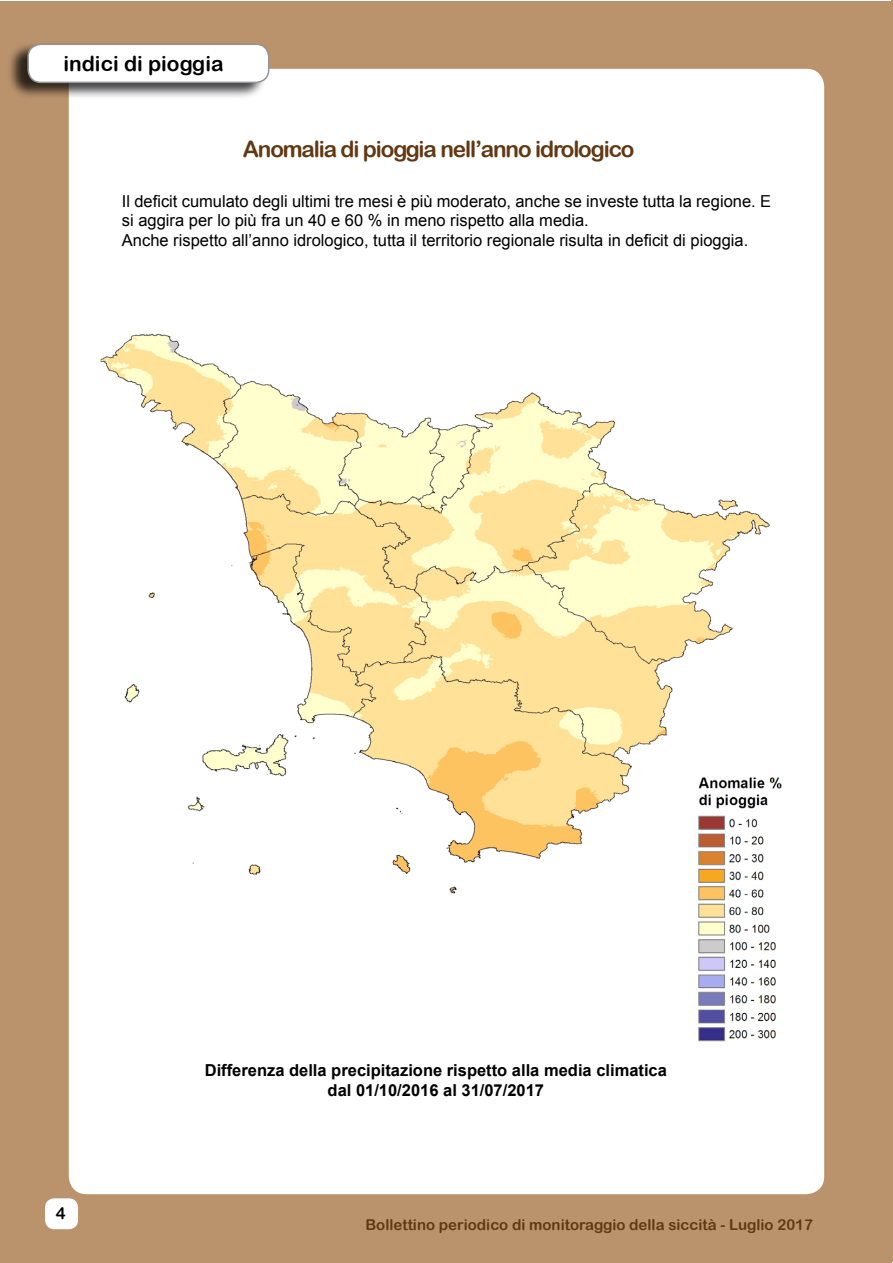
<style>
.page{position:relative;width:893px;height:1263px;background:#fff}
.page>*{position:absolute;margin:0;border:0;box-sizing:border-box;transform-origin:0 0}
.t1{font:22.5px "Arial Rounded MT Bold";letter-spacing:-.05em;color:#603913}
.t2{font:21px "Arial Rounded MT Bold";color:#000}
.t3{font:16.5px/19.8px "Arial";color:#000}
.t4{font:700 16.5px/19.8px "Arial";color:#000;text-align:center}
.t5{font:16.5px "Arial Rounded MT Bold";color:#000}
.t6{font:15px "Arial Rounded MT Bold";color:#603913}
</style>
<div class="page">
<div style="left:0;top:1px;width:892px;height:1261px;background:#ba936d"></div>
<hr style="left:891px;top:1px;width:2px;height:1261px;background:#ba936d">
<div style="left:69px;top:69px;width:755px;height:1125px;background:#fff;border-radius:18px"></div>
<div style="left:46px;top:1199px;width:31px;height:29px;background:#fff;border-radius:9px"></div>
<div style="left:45px;top:1198px;width:33px;height:31px;border:2px solid #fff;border-radius:9px"></div>
<div style="left:7px;top:42px;width:260px;height:58px;background:#000;opacity:.75"></div>
<div style="left:28px;top:44px;width:241px;height:38px;background:#fff;border-radius:13px"></div>
<div style="left:27px;top:44px;width:242px;height:39px;border:2px solid #939598;border-radius:13px"></div>
<img style="left:101px;top:333px;width:669px;height:561px">
<img style="left:691px;top:773px;width:91px;height:269px">
<p class="t2" style="left:63px;top:51px;width:162px">indici di pioggia</p>
<h1 class="t1" style="left:243px;top:136px;width:393px">Anomalia di pioggia nell’anno idrologico</h1>
<p class="t3" style="left:122px;top:191px;width:650px">Il deficit cumulato degli ultimi tre mesi è più moderato, anche se investe tutta la regione. E si aggira per lo più fra un 40 e 60 % in meno rispetto alla media.<br>Anche rispetto all’anno idrologico, tutta il territorio regionale risulta in deficit di pioggia.</p>
<p class="t5" style="left:56px;top:1203px;width:11px">4</p>
<p class="t4" style="left:205px;top:1060px;width:464px">Differenza della precipitazione rispetto alla media climatica dal 01/10/2016 al 31/07/2017</p>
<p class="t6" style="left:365px;top:1216px;width:449px">Bollettino periodico di monitoraggio della siccità - Luglio 2017</p>
</div>
